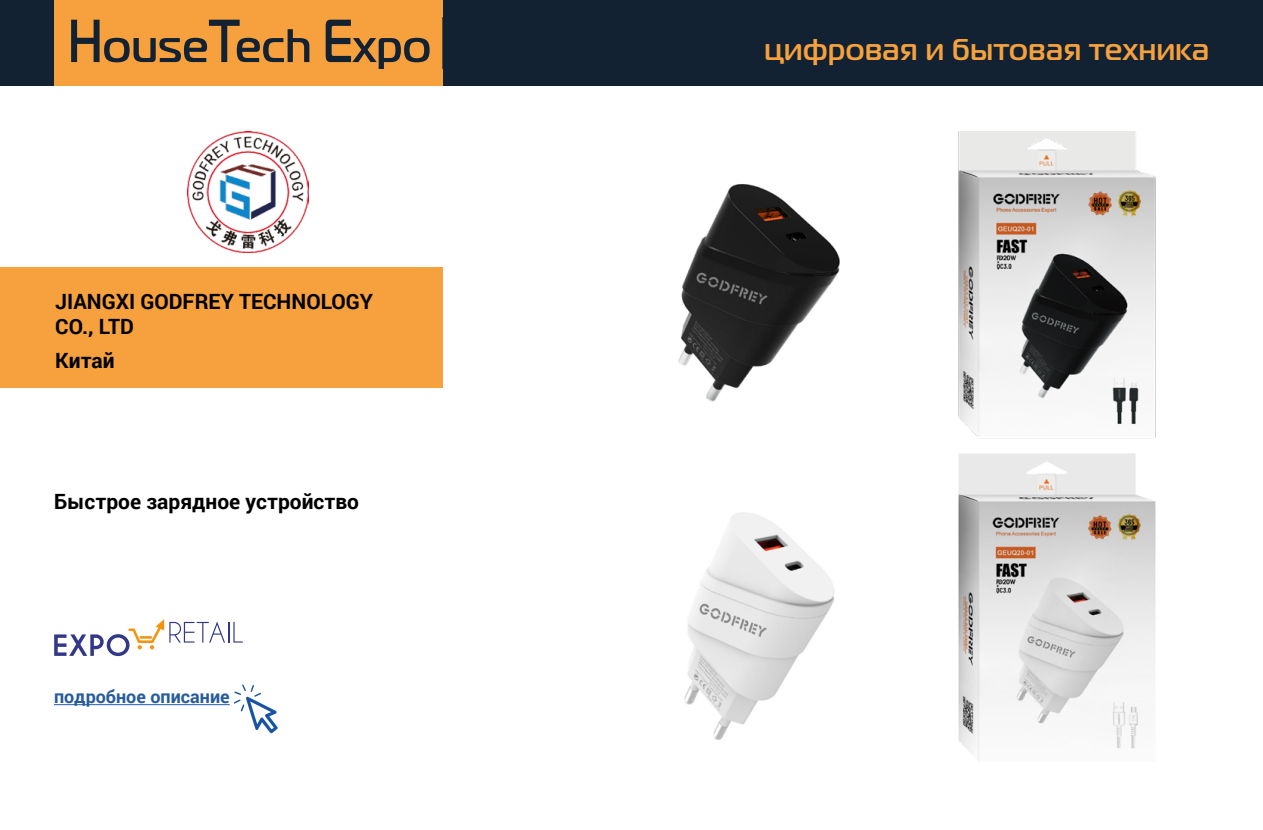
<style>
.page{position:relative;width:1263px;height:830px;background:#fff}
.page>*{position:absolute;margin:0;border:0;box-sizing:border-box;transform-origin:0 0}
.t1{font:500 30px "Magistral";letter-spacing:.02em;color:#f6a13d}
.t2{font:700 21px/25.2px "Roboto";color:#000}
.t3{font:700 18px "Roboto";color:#275b9b}
</style>
<div class="page">
<div style="left:0;top:0;width:1263px;height:85px;background:#122233"></div>
<div style="left:54px;top:69px;width:388px;height:16px;background:#f6a13d"></div>
<div style="left:54px;top:0;width:388px;height:16px;background:#f6a13d"></div>
<svg style="left:54px;top:16px;width:388px;height:53px"></svg>
<svg style="left:234px;top:684px;width:44px;height:49px"></svg>
<img style="left:188px;top:132px;width:120px;height:120px">
<div style="left:0;top:266px;width:442px;height:121px;background:#f6a13d"></div>
<hr style="left:54px;top:703px;width:176px;height:1px;background:#275b9b">
<svg style="left:54px;top:619px;width:189px;height:36px"></svg>
<img style="left:678px;top:184px;width:162px;height:218px">
<img style="left:684px;top:512px;width:151px;height:228px">
<img style="left:958px;top:132px;width:198px;height:307px">
<img style="left:958px;top:453px;width:198px;height:308px">
<p class="t2" style="left:55px;top:287px;width:319px">JIANGXI GODFREY TECHNOLOGY<br>CO., LTD</p>
<p class="t2" style="left:55px;top:346px;width:61px">Китай</p>
<p class="t2" style="left:54px;top:488px;width:307px">Быстрое зарядное устройство</p>
<p class="t3" style="left:54px;top:684px;width:177px">подробное описание</p>
<h1 class="t1" style="left:764px;top:32px;width:446px">цифровая и бытовая техника</h1>
</div>
